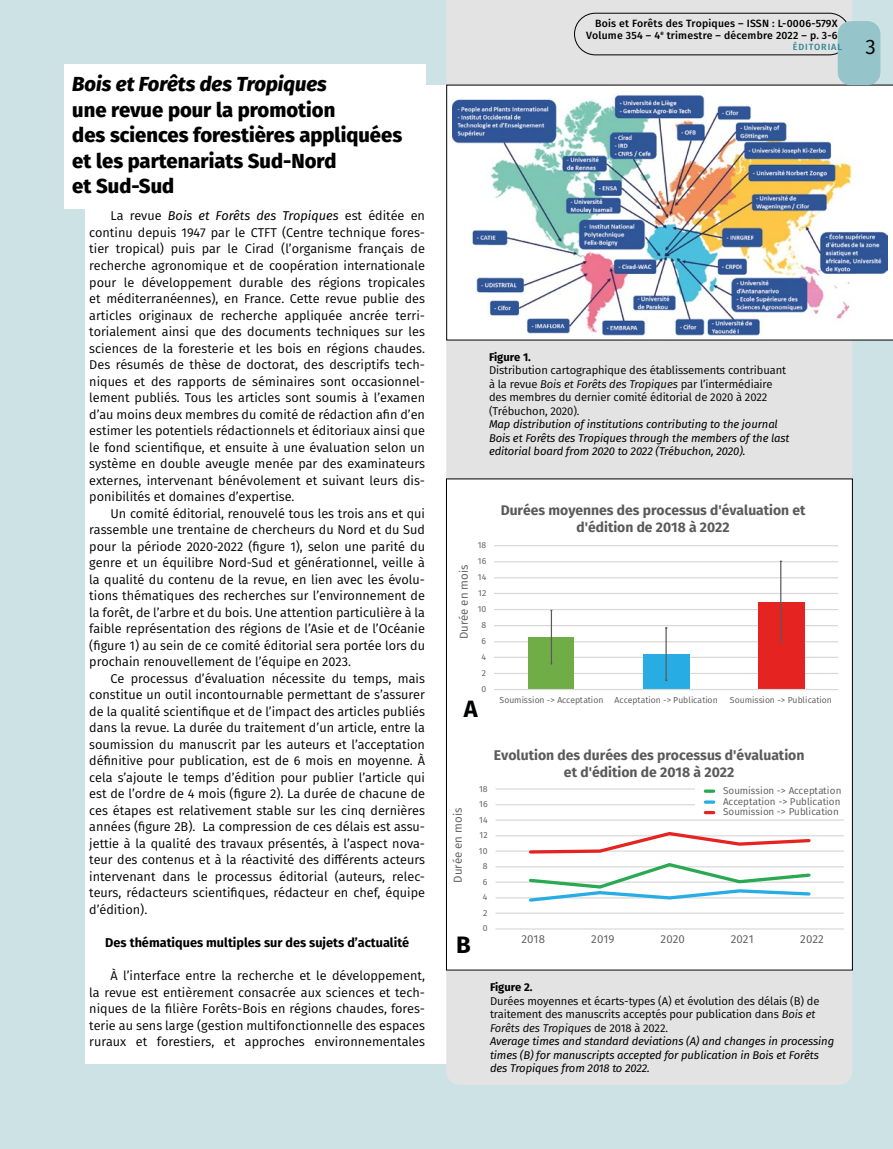
<style>
.page{position:relative;width:893px;height:1149px;background:#fff}
.page>*{position:absolute;margin:0;border:0;box-sizing:border-box;transform-origin:0 0}
.t1{font:700 23.7px "Fira Sans";color:#010202}
.t2{font:700 23.55px "Fira Sans";color:#010202}
.t3{font:21px "Fira Sans";color:#000}
.t4{font:800 20.25px/25.5px "Fira Sans";color:#000}
.t5{font:italic 800 20.25px "Fira Sans";color:#000}
.t6{font:700 13.95px/16.5px "Fira Sans";color:#5a5a5a;text-align:center}
.t7{font:12.75px/16.5px "Fira Sans";color:#000;text-align:justify}
.t8{font:700 12.75px "Fira Sans";color:#000}
.t9{font:11.55px "Fira Sans";color:#5a5a5a}
.t10{font:11.4px "Fira Sans";color:#5a5a5a}
.t11{font:italic 11.25px/13.5px "Fira Sans";letter-spacing:-.01em;color:#000}
.t12{font:11.25px/13.5px "Fira Sans";letter-spacing:-.01em;color:#000}
.t13{font:700 11.25px "Fira Sans";letter-spacing:-.005em;color:#000}
.t14{font:500 10.5px/12px "Fira Sans";letter-spacing:.02em;color:#000;text-align:right}
.t15{font:9.9px/10.5px "Fira Sans";letter-spacing:.005em;color:#5a5a5a;text-align:justify}
.t16{font:500 9px "Fira Sans";letter-spacing:.1em;color:#2f8593}
.t17{font:8.7px "Fira Sans";letter-spacing:.01em;color:#5a5a5a}
.s1{font-style:italic}
.s2{font-style:normal}
.s3{font-style:inherit}
</style>
<div class="page">
<div style="left:0;top:0;width:893px;height:1148px;background:#cce2e4"></div>
<div style="left:85px;top:85px;width:702px;height:978px;background:#fff"></div>
<div style="left:64px;top:64px;width:361px;height:144px;background:#fff"></div>
<div style="left:446px;top:0;width:406px;height:1084px;background:#e3e3e3"></div>
<div style="left:446px;top:479px;width:406px;height:490px;background:#fff"></div>
<hr style="left:494px;top:672px;width:344px;height:2px;background:#d9d9d9">
<hr style="left:494px;top:656px;width:344px;height:1px;background:#d9d9d9">
<hr style="left:494px;top:641px;width:344px;height:1px;background:#d9d9d9">
<hr style="left:494px;top:625px;width:344px;height:1px;background:#d9d9d9">
<hr style="left:494px;top:608px;width:344px;height:2px;background:#d9d9d9">
<hr style="left:494px;top:592px;width:344px;height:2px;background:#d9d9d9">
<hr style="left:494px;top:577px;width:344px;height:1px;background:#d9d9d9">
<hr style="left:494px;top:561px;width:344px;height:1px;background:#d9d9d9">
<hr style="left:494px;top:545px;width:344px;height:1px;background:#d9d9d9">
<div style="left:529px;top:637px;width:45px;height:52px;background:#70ad47"></div>
<div style="left:643px;top:654px;width:46px;height:35px;background:#27ade4"></div>
<div style="left:758px;top:601px;width:46px;height:88px;background:#e52421"></div>
<svg style="left:551px;top:609px;width:1px;height:55px"></svg>
<hr style="left:665px;top:654px;width:2px;height:26px;background:#5a5a5a">
<hr style="left:665px;top:627px;width:2px;height:27px;background:#5a5a5a">
<hr style="left:780px;top:602px;width:1px;height:40px;background:#5a5a5a">
<hr style="left:780px;top:561px;width:1px;height:41px;background:#5a5a5a">
<hr style="left:494px;top:688px;width:344px;height:2px;background:#d9d9d9">
<hr style="left:496px;top:912px;width:348px;height:1px;background:#d9d9d9">
<hr style="left:496px;top:897px;width:348px;height:1px;background:#d9d9d9">
<hr style="left:496px;top:881px;width:348px;height:1px;background:#d9d9d9">
<hr style="left:496px;top:866px;width:348px;height:1px;background:#d9d9d9">
<hr style="left:496px;top:850px;width:348px;height:1px;background:#d9d9d9">
<hr style="left:496px;top:834px;width:348px;height:2px;background:#d9d9d9">
<hr style="left:496px;top:819px;width:348px;height:1px;background:#d9d9d9">
<hr style="left:496px;top:803px;width:348px;height:2px;background:#d9d9d9">
<hr style="left:496px;top:788px;width:348px;height:1px;background:#d9d9d9">
<hr style="left:496px;top:928px;width:348px;height:1px;background:#d9d9d9">
<svg style="left:527px;top:863px;width:285px;height:39px"></svg>
<svg style="left:527px;top:832px;width:285px;height:22px"></svg>
<div style="left:695px;top:785px;width:150px;height:32px;background:#fff"></div>
<svg style="left:705px;top:789px;width:9px;height:3px"></svg>
<svg style="left:705px;top:800px;width:9px;height:3px"></svg>
<svg style="left:705px;top:811px;width:9px;height:3px"></svg>
<svg style="left:446px;top:85px;width:447px;height:255px"></svg>
<img style="left:452px;top:87px;width:436px;height:251px">
<div style="left:574px;top:13px;width:276px;height:42px;border:1px solid #000;border-radius:21px"></div>
<div style="left:838px;top:21px;width:42px;height:64px;background:#95c4ca;border-radius:13px"></div>
<h3 class="t5" style="left:72px;top:67px;width:256px">Bois et Forêts des Tropiques</h3>
<h3 class="t4" style="left:72px;top:95px;width:331px">une revue pour la promotion<br>des sciences forestières appliquées et les partenariats Sud-Nord<br>et Sud-Sud</h3>
<p class="t7" style="left:89px;top:207px;width:337px;text-indent:21px">La revue <span class="s1">Bois et Forêts des Tropiques</span> est éditée en continu depuis 1947 par le CTFT (Centre technique fores&shy;tier tropical) puis par le Cirad (l’organisme français de recherche agronomique et de coopération internationale pour le développement durable des régions tropicales et méditerranéennes), en France. Cette revue publie des articles originaux de recherche appliquée ancrée terri&shy;torialement ainsi que des documents techniques sur les sciences de la foresterie et les bois en régions chaudes.<br>Des résumés de thèse de doctorat, des descriptifs tech&shy;niques et des rapports de séminaires sont occasionnel&shy;lement publiés. Tous les articles sont soumis à l’examen d’au moins deux membres du comité de rédaction afin d’en estimer les potentiels rédactionnels et éditoriaux ainsi que le fond scientifique, et ensuite à une évaluation selon un système en double aveugle menée par des examinateurs externes, intervenant bénévolement et suivant leurs dis&shy;ponibilités et domaines d’expertise.</p>
<p class="t7" style="left:89px;top:504px;width:337px;text-indent:21px">Un comité éditorial, renouvelé tous les trois ans et qui rassemble une trentaine de chercheurs du Nord et du Sud pour la période 2020-2022 (figure 1), selon une parité du genre et un équilibre Nord-Sud et générationnel, veille à la qualité du contenu de la revue, en lien avec les évolu&shy;tions thématiques des recherches sur l’environnement de la forêt, de l’arbre et du bois. Une attention particulière à la faible représentation des régions de l’Asie et de l’Océanie (figure 1) au sein de ce comité éditorial sera portée lors du prochain renouvellement de l’équipe en 2023.</p>
<p class="t7" style="left:89px;top:669px;width:337px;text-indent:21px">Ce processus d’évaluation nécessite du temps, mais constitue un outil incontournable permettant de s’assurer de la qualité scientifique et de l’impact des articles publiés dans la revue. La durée du traitement d’un article, entre la soumission du manuscrit par les auteurs et l’acceptation définitive pour publication, est de 6 mois en moyenne. À cela s’ajoute le temps d’édition pour publier l’article qui est de l’ordre de 4 mois (figure 2). La durée de chacune de ces étapes est relativement stable sur les cinq dernières années (figure 2B). La compression de ces délais est assu&shy;jettie à la qualité des travaux présentés, à l’aspect nova&shy;teur des contenus et à la réactivité des différents acteurs intervenant dans le processus éditorial (auteurs, relec&shy;teurs, rédacteurs scientifiques, rédacteur en chef, équipe d’édition).</p>
<p class="t8" style="left:105px;top:931px;width:305px">Des thématiques multiples sur des sujets d’actualité</p>
<p class="t7" style="left:89px;top:966px;width:337px;text-indent:21px">À l’interface entre la recherche et le développement, la revue est entièrement consacrée aux sciences et tech&shy;niques de la filière Forêts-Bois en régions chaudes, fores&shy;terie au sens large (gestion multifonctionnelle des espaces ruraux et forestiers, et approches environnementales</p>
<p class="t14" style="left:586px;top:17px;width:253px">Bois et Forêts des Tropiques – ISSN : L-0006-579X<br>Volume 354 – 4<sup>e</sup> trimestre – décembre 2022 – p. 3-6</p>
<p class="t16" style="left:793px;top:39px;width:51px">ÉDITORIAL</p>
<h3 class="t3" style="left:865px;top:31px;width:12px">3</h3>
<p class="t13" style="left:489px;top:347px;width:43px">Figure 1.</p>
<p class="t12" style="left:489px;top:363px;width:299px">Distribution cartographique des établissements contribuant à la revue <span class="s1">Bois et Forêts des Tropiques</span> par l’intermédiaire des membres du dernier comité éditorial de 2020 à 2022 (Trébuchon, 2020).</p>
<p class="t11" style="left:489px;top:417px;width:302px">Map distribution of institutions contributing to the journal<br>Bois et Forêts des Tropiques through the members of the last editorial board from 2020 to 2022 (Trébuchon, 2020).</p>
<p class="t10" style="left:455px;top:639px;width:76px;rotate:-90deg">Durée en mois</p>
<p class="t17" style="left:478px;top:538px;width:10px">18</p>
<p class="t17" style="left:478px;top:554px;width:10px">16</p>
<p class="t17" style="left:478px;top:570px;width:10px">14</p>
<p class="t17" style="left:478px;top:586px;width:10px">12</p>
<p class="t17" style="left:478px;top:602px;width:10px">10</p>
<p class="t17" style="left:481px;top:618px;width:6px">8</p>
<p class="t17" style="left:482px;top:634px;width:6px">6</p>
<p class="t17" style="left:482px;top:650px;width:6px">4</p>
<p class="t17" style="left:482px;top:666px;width:6px">2</p>
<p class="t17" style="left:481px;top:682px;width:6px">0</p>
<h2 class="t2" style="left:464px;top:689px;width:15px">A</h2>
<p class="t6" style="left:501px;top:500px;width:306px">Durées moyennes des processus d'évaluation et d'édition de 2018 à 2022</p>
<p class="t17" style="left:500px;top:693px;width:106px">Soumission -&gt; Acceptation</p>
<p class="t17" style="left:615px;top:693px;width:105px">Acceptation -&gt; Publication</p>
<p class="t17" style="left:730px;top:693px;width:103px">Soumission -&gt; Publication</p>
<p class="t9" style="left:449px;top:882px;width:76px;rotate:-90deg">Durée en mois</p>
<h1 class="t1" style="left:456px;top:924px;width:16px">B</h1>
<p class="t6" style="left:494px;top:746px;width:312px">Evolution des durées des processus d'évaluation et d'édition de 2018 à 2022</p>
<p class="t15" style="left:723px;top:784px;width:120px">Soumission -&gt; Acceptation Acceptation -&gt; Publication Soumission -&gt; Publication</p>
<p class="t17" style="left:479px;top:782px;width:10px">18</p>
<p class="t17" style="left:479px;top:797px;width:10px">16</p>
<p class="t17" style="left:479px;top:813px;width:10px">14</p>
<p class="t17" style="left:479px;top:828px;width:10px">12</p>
<p class="t17" style="left:479px;top:844px;width:10px">10</p>
<p class="t17" style="left:483px;top:859px;width:6px">8</p>
<p class="t17" style="left:483px;top:875px;width:6px">6</p>
<p class="t17" style="left:483px;top:890px;width:6px">4</p>
<p class="t17" style="left:483px;top:906px;width:6px">2</p>
<p class="t17" style="left:483px;top:921px;width:6px">0</p>
<p class="t9" style="left:521px;top:929px;width:25px">2018</p>
<p class="t9" style="left:591px;top:929px;width:25px">2019</p>
<p class="t9" style="left:661px;top:929px;width:26px">2020</p>
<p class="t9" style="left:731px;top:929px;width:24px">2021</p>
<p class="t9" style="left:800px;top:929px;width:25px">2022</p>
<p class="t13" style="left:490px;top:977px;width:44px">Figure 2.</p>
<p class="t11" style="left:490px;top:993px;width:346px"><span class="s2">Durées moyennes et écarts-types (A) et évolution des délais (B) de traitement des manuscrits acceptés pour publication dans</span> <span class="s3">Bois et Forêts des Tropiques</span> <span class="s2">de 2018 à 2022.<br></span>Average times and standard deviations (A) and changes in processing times (B) for manuscripts accepted for publication in Bois et Forêts des Tropiques from 2018 to 2022.</p>
</div>
